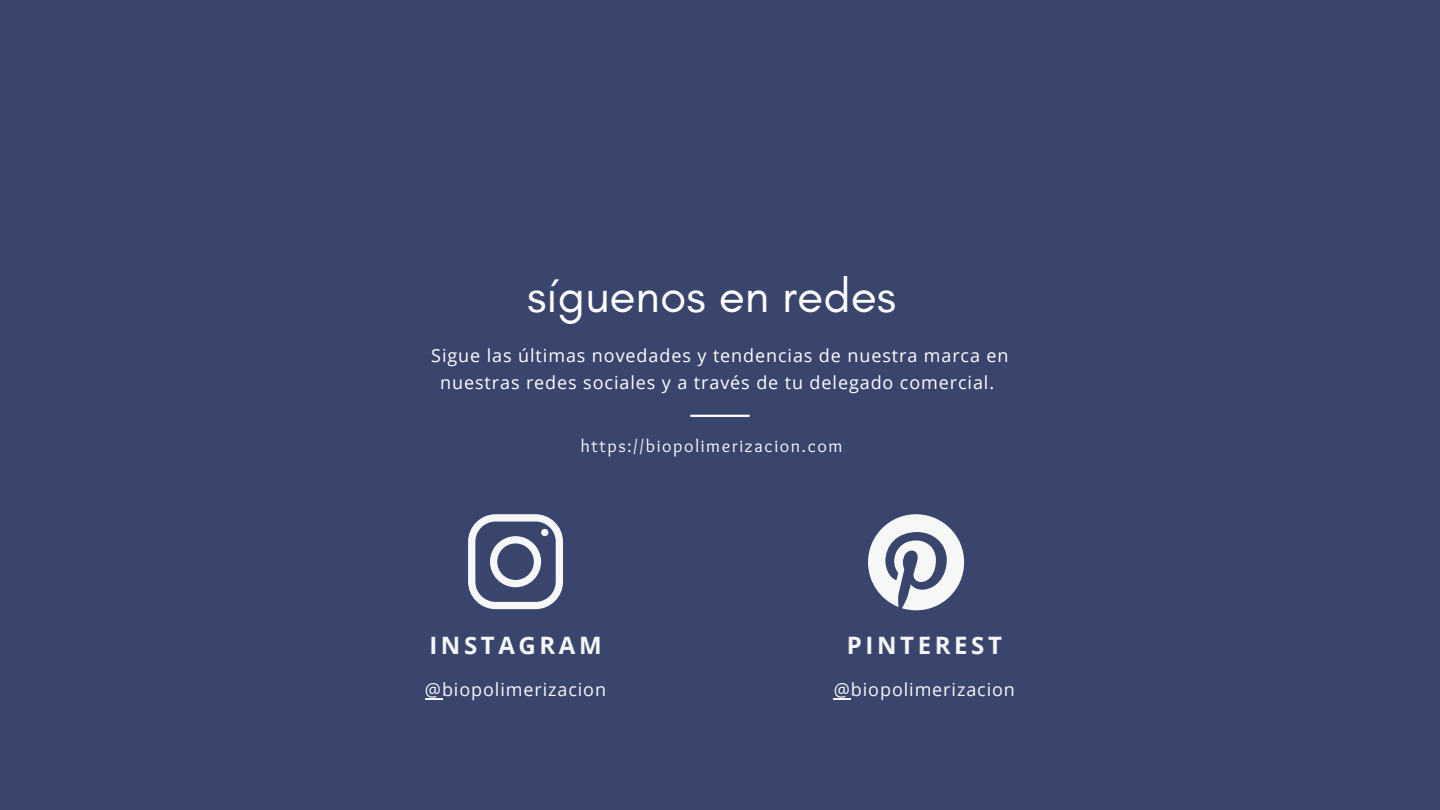
<style>
.page{position:relative;width:1440px;height:810px;background:#39456d}
.page>*{position:absolute;margin:0;border:0;box-sizing:border-box;transform-origin:0 0}
.t1{font:48px "Glacial Indifference";color:#fff}
.t2{font:700 24px "Open Sans";letter-spacing:.15em;color:#f6f8f8}
.t3{font:18px/27px "Open Sans";letter-spacing:.05em;color:#fff;text-align:center}
.t4{font:18px "Open Sans";letter-spacing:.05em;color:#f6f8f8}
.t5{font:18px "Sukar";letter-spacing:.095em;color:#fff}
</style>
<div class="page">
<hr style="left:691px;top:415px;width:58px;height:2px;background:#fff">
<svg style="left:468px;top:514px;width:95px;height:95px"></svg>
<svg style="left:868px;top:514px;width:96px;height:96px"></svg>
<svg style="left:425px;top:698px;width:17px;height:1px"></svg>
<svg style="left:834px;top:698px;width:17px;height:1px"></svg>
<h1 class="t1" style="left:527px;top:266px;width:371px">síguenos en redes</h1>
<p class="t3" style="left:431px;top:341px;width:579px">Sigue las últimas novedades y tendencias de nuestra marca en nuestras redes sociales y a través de tu delegado comercial.</p>
<p class="t5" style="left:581px;top:436px;width:263px">https://biopolimerizacion.com</p>
<h2 class="t2" style="left:429px;top:629px;width:174px">INSTAGRAM</h2>
<h2 class="t2" style="left:847px;top:629px;width:157px">PINTEREST</h2>
<p class="t4" style="left:425px;top:677px;width:183px">@biopolimerizacion</p>
<p class="t4" style="left:834px;top:677px;width:183px">@biopolimerizacion</p>
</div>
